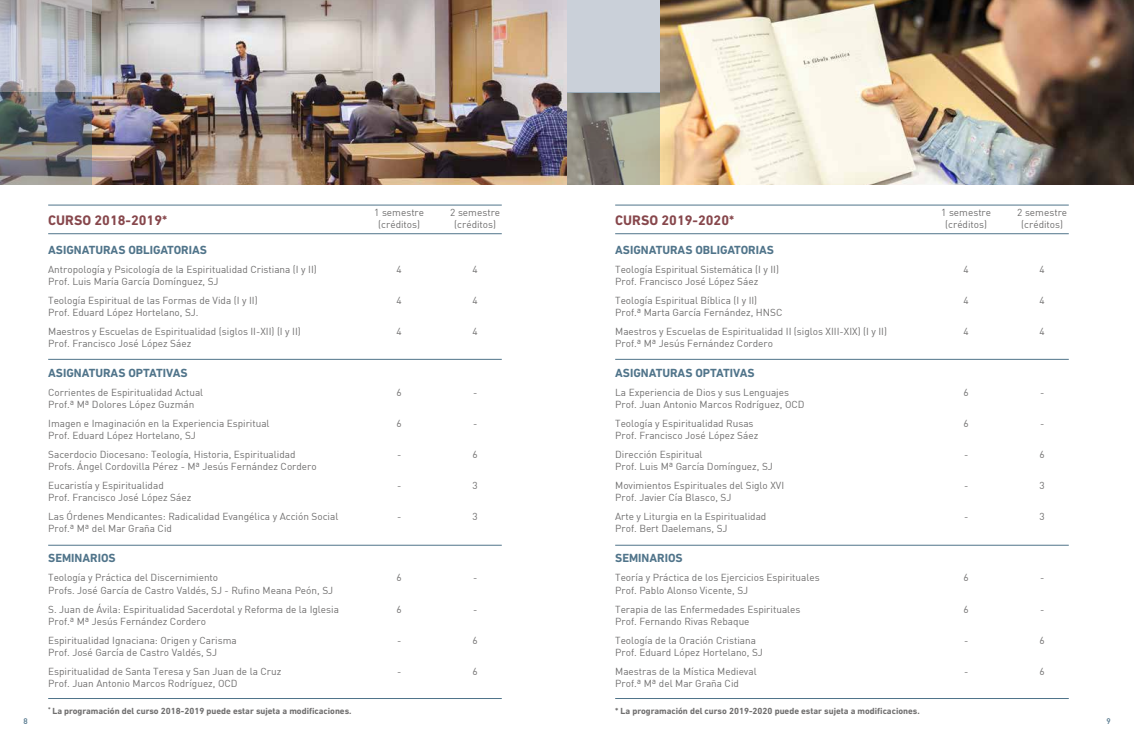
<style>
.page{position:relative;width:1134px;height:738px;background:#fff}
.page>*{position:absolute;margin:0;border:0;box-sizing:border-box;transform-origin:0 0}
.t1{font:700 14px "DIN Next LT Pro";color:#87474c}
.t2{font:700 12px "DIN Next LT Pro";color:#50748a}
.t3{font:10px/19px "DIN";color:#706f6f}
.t4{font:700 9px "DIN Next LT Pro";color:#706f6f}
.t5{font:500 8px "DIN";color:#50748a}
</style>
<div class="page">
<img style="left:659px;top:0;width:475px;height:184px">
<div style="left:567px;top:0;width:92px;height:92px;background:#cad0d9"></div>
<svg style="left:567px;top:92px;width:92px;height:92px;background:#929084"></svg>
<hr style="left:48px;top:204px;width:454px;height:1px;background:#50748a">
<hr style="left:48px;top:233px;width:454px;height:1px;background:#50748a">
<hr style="left:48px;top:359px;width:454px;height:1px;background:#50748a">
<hr style="left:48px;top:544px;width:454px;height:1px;background:#50748a">
<hr style="left:48px;top:697px;width:454px;height:1px;background:#50748a">
<img style="left:92px;top:0;width:475px;height:184px">
<svg style="left:0;top:0;width:92px;height:92px;background:#b9bac1"></svg>
<img style="left:0;top:92px;width:92px;height:92px">
<hr style="left:615px;top:204px;width:454px;height:1px;background:#50748a">
<hr style="left:615px;top:233px;width:454px;height:1px;background:#50748a">
<hr style="left:615px;top:359px;width:454px;height:1px;background:#50748a">
<hr style="left:615px;top:544px;width:454px;height:1px;background:#50748a">
<hr style="left:615px;top:697px;width:454px;height:1px;background:#50748a">
<h1 class="t1" style="left:48px;top:211px;width:121px">CURSO 2018-2019*</h1>
<p class="t3" style="left:374px;top:202px;width:51px">1 semestre</p>
<p class="t3" style="left:450px;top:202px;width:51px">2 semestre</p>
<p class="t3" style="left:378px;top:214px;width:43px">(créditos)</p>
<p class="t3" style="left:454px;top:214px;width:43px">(créditos)</p>
<h1 class="t1" style="left:615px;top:211px;width:121px">CURSO 2019-2020*</h1>
<p class="t3" style="left:941px;top:202px;width:51px">1 semestre</p>
<p class="t3" style="left:1017px;top:202px;width:51px">2 semestre</p>
<p class="t3" style="left:945px;top:214px;width:43px">(créditos)</p>
<p class="t3" style="left:1021px;top:214px;width:43px">(créditos)</p>
<p class="t2" style="left:48px;top:243px;width:160px">ASIGNATURAS OBLIGATORIAS</p>
<p class="t3" style="left:48px;top:259px;width:270px">Antropología y Psicología de la Espiritualidad Cristiana (I y II)</p>
<p class="t3" style="left:397px;top:259px;width:7px">4</p>
<p class="t3" style="left:473px;top:259px;width:7px">4</p>
<p class="t3" style="left:48px;top:271px;width:211px">Prof. Luis María García Domínguez, SJ<br>Teología Espiritual de las Formas de Vida (I y II)</p>
<p class="t3" style="left:397px;top:290px;width:7px">4</p>
<p class="t3" style="left:473px;top:290px;width:7px">4</p>
<p class="t2" style="left:615px;top:243px;width:160px">ASIGNATURAS OBLIGATORIAS</p>
<p class="t3" style="left:615px;top:259px;width:165px">Teología Espiritual Sistemática (I y II)</p>
<p class="t3" style="left:964px;top:259px;width:7px">4</p>
<p class="t3" style="left:1040px;top:259px;width:7px">4</p>
<p class="t3" style="left:615px;top:271px;width:145px">Prof. Francisco José López Sáez<br>Teología Espiritual Bíblica (I y II)</p>
<p class="t3" style="left:964px;top:290px;width:7px">4</p>
<p class="t3" style="left:1040px;top:290px;width:7px">4</p>
<p class="t3" style="left:48px;top:302px;width:254px">Prof. Eduard López Hortelano, SJ.<br>Maestros y Escuelas de Espiritualidad (siglos II-XII) (I y II)</p>
<p class="t3" style="left:397px;top:321px;width:7px">4</p>
<p class="t3" style="left:473px;top:321px;width:7px">4</p>
<p class="t3" style="left:615px;top:302px;width:273px">Prof.ª Marta García Fernández, HNSC<br>Maestros y Escuelas de Espiritualidad II (siglos XIII-XIX) (I y II)</p>
<p class="t3" style="left:964px;top:321px;width:7px">4</p>
<p class="t3" style="left:1040px;top:321px;width:7px">4</p>
<p class="t3" style="left:48px;top:333px;width:145px">Prof. Francisco José López Sáez</p>
<p class="t2" style="left:48px;top:366px;width:141px">ASIGNATURAS OPTATIVAS</p>
<p class="t3" style="left:48px;top:382px;width:157px">Corrientes de Espiritualidad Actual</p>
<p class="t3" style="left:397px;top:382px;width:7px">6</p>
<p class="t3" style="left:473px;top:382px;width:6px">-</p>
<p class="t3" style="left:48px;top:394px;width:223px">Prof.ª Mª Dolores López Guzmán<br>Imagen e Imaginación en la Experiencia Espiritual</p>
<p class="t3" style="left:397px;top:413px;width:7px">6</p>
<p class="t3" style="left:473px;top:413px;width:6px">-</p>
<p class="t3" style="left:615px;top:333px;width:159px">Prof.ª Mª Jesús Fernández Cordero</p>
<p class="t2" style="left:615px;top:366px;width:141px">ASIGNATURAS OPTATIVAS</p>
<p class="t3" style="left:615px;top:382px;width:175px">La Experiencia de Dios y sus Lenguajes</p>
<p class="t3" style="left:964px;top:382px;width:7px">6</p>
<p class="t3" style="left:1040px;top:382px;width:6px">-</p>
<p class="t3" style="left:615px;top:394px;width:191px">Prof. Juan Antonio Marcos Rodríguez, OCD<br>Teología y Espiritualidad Rusas</p>
<p class="t3" style="left:964px;top:413px;width:7px">6</p>
<p class="t3" style="left:1040px;top:413px;width:6px">-</p>
<p class="t3" style="left:48px;top:425px;width:249px">Prof. Eduard López Hortelano, SJ<br>Sacerdocio Diocesano: Teología, Historia, Espiritualidad</p>
<p class="t3" style="left:48px;top:456px;width:270px">Profs. Ángel Cordovilla Pérez - Mª Jesús Fernández Cordero<br>Eucaristía y Espiritualidad</p>
<p class="t3" style="left:397px;top:444px;width:6px">-</p>
<p class="t3" style="left:473px;top:444px;width:7px">6</p>
<p class="t3" style="left:397px;top:475px;width:6px">-</p>
<p class="t3" style="left:473px;top:475px;width:7px">3</p>
<p class="t3" style="left:615px;top:425px;width:145px">Prof. Francisco José López Sáez<br>Dirección Espiritual</p>
<p class="t3" style="left:615px;top:456px;width:170px">Prof. Luis Mª García Domínguez, SJ<br>Movimientos Espirituales del Siglo XVI</p>
<p class="t3" style="left:964px;top:444px;width:6px">-</p>
<p class="t3" style="left:1040px;top:444px;width:7px">6</p>
<p class="t3" style="left:964px;top:475px;width:6px">-</p>
<p class="t3" style="left:1040px;top:475px;width:7px">3</p>
<p class="t3" style="left:48px;top:487px;width:292px">Prof. Francisco José López Sáez<br>Las Órdenes Mendicantes: Radicalidad Evangélica y Acción Social</p>
<p class="t3" style="left:397px;top:506px;width:6px">-</p>
<p class="t3" style="left:473px;top:506px;width:7px">3</p>
<p class="t3" style="left:615px;top:487px;width:153px">Prof. Javier Cía Blasco, SJ<br>Arte y Liturgia en la Espiritualidad</p>
<p class="t3" style="left:964px;top:506px;width:6px">-</p>
<p class="t3" style="left:1040px;top:506px;width:7px">3</p>
<p class="t3" style="left:48px;top:518px;width:125px">Prof.ª Mª del Mar Graña Cid</p>
<p class="t2" style="left:48px;top:551px;width:69px">SEMINARIOS</p>
<p class="t3" style="left:48px;top:567px;width:172px">Teología y Práctica del Discernimiento</p>
<p class="t3" style="left:397px;top:567px;width:7px">6</p>
<p class="t3" style="left:473px;top:567px;width:6px">-</p>
<p class="t3" style="left:48px;top:579px;width:292px">Profs. José García de Castro Valdés, SJ - Rufino Meana Peón, SJ<br>S. Juan de Ávila: Espiritualidad Sacerdotal y Reforma de la Iglesia</p>
<p class="t3" style="left:397px;top:598px;width:7px">6</p>
<p class="t3" style="left:615px;top:518px;width:114px">Prof. Bert Daelemans, SJ</p>
<p class="t2" style="left:615px;top:551px;width:69px">SEMINARIOS</p>
<p class="t3" style="left:615px;top:567px;width:206px">Teoría y Práctica de los Ejercicios Espirituales</p>
<p class="t3" style="left:964px;top:567px;width:7px">6</p>
<p class="t3" style="left:1040px;top:567px;width:6px">-</p>
<p class="t3" style="left:615px;top:579px;width:187px">Prof. Pablo Alonso Vicente, SJ<br>Terapia de las Enfermedades Espirituales</p>
<p class="t3" style="left:964px;top:598px;width:7px">6</p>
<p class="t3" style="left:48px;top:610px;width:190px">Prof.ª Mª Jesús Fernández Cordero<br>Espiritualidad Ignaciana: Origen y Carisma</p>
<p class="t3" style="left:473px;top:629px;width:7px">6</p>
<p class="t3" style="left:615px;top:610px;width:142px">Prof. Fernando Rivas Rebaque<br>Teología de la Oración Cristiana</p>
<p class="t3" style="left:1040px;top:629px;width:7px">6</p>
<p class="t3" style="left:48px;top:641px;width:235px">Prof. José García de Castro Valdés, SJ<br>Espiritualidad de Santa Teresa y San Juan de la Cruz</p>
<p class="t3" style="left:473px;top:660px;width:7px">6</p>
<p class="t3" style="left:615px;top:641px;width:149px">Prof. Eduard López Hortelano, SJ<br>Maestras de la Mística Medieval</p>
<p class="t3" style="left:1040px;top:660px;width:7px">6</p>
<p class="t3" style="left:48px;top:672px;width:191px">Prof. Juan Antonio Marcos Rodríguez, OCD</p>
<p class="t4" style="left:48px;top:704px;width:305px"><sup>*</sup> La programación del curso 2018-2019 puede estar sujeta a modificaciones.</p>
<p class="t3" style="left:615px;top:672px;width:125px">Prof.ª Mª del Mar Graña Cid</p>
<p class="t4" style="left:615px;top:704px;width:306px">* La programación del curso 2019-2020 puede estar sujeta a modificaciones.</p>
<p class="t5" style="left:23px;top:715px;width:6px">8</p>
<p class="t5" style="left:1106px;top:715px;width:6px">9</p>
</div>
